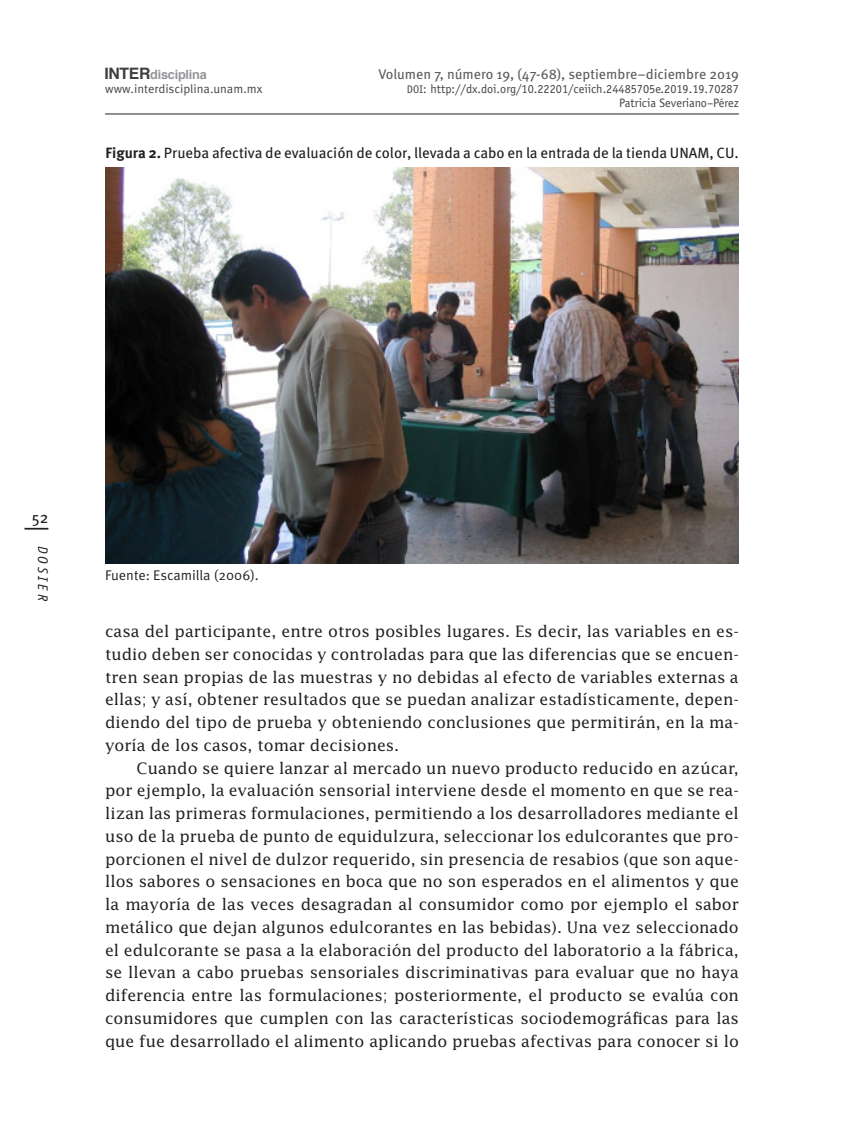
<style>
.page{position:relative;width:844px;height:1141px;background:#fff}
.page>*{position:absolute;margin:0;border:0;box-sizing:border-box;transform-origin:0 0}
.t1{font:15.75px/22.8px "Lucida Std";color:#231f20;text-align:justify}
.t2{font:15.75px "Meta Pro";color:#231f20}
.t3{font:14.88px "Meta Pro";color:#231f20}
.t4{font:14px "Meta Pro";color:#3e3e3f}
.t5{font:14px "Meta Pro";letter-spacing:-.005em;color:#231f20}
.t6{font:italic 14px "Officina Sans Std";color:#231f20}
.t7{font:700 12.78px "Helvetica";letter-spacing:-.02em;color:#939598}
.t8{font:12.25px/14px "Officina Sans Std";color:#231f20;text-align:right}
.t9{font:12.25px "Meta Pro";color:#231f20}
.s1{font-size:15.75px;color:#3e3e3f}
.s2{font-family:"Officina Sans Std Book SC900";font-size:11.03px}
.s3{font-weight:700}
</style>
<div class="page">
<hr style="left:24px;top:528px;width:24px;height:2px;background:#231f20">
<hr style="left:105px;top:114px;width:633px;height:1px;background:#231f20">
<img style="left:105px;top:167px;width:633px;height:397px">
<p class="t7" style="left:104px;top:64px;width:104px"><span class="s1">INTER</span>disciplina</p>
<p class="t9" style="left:105px;top:81px;width:159px">www.interdisciplina.unam.mx</p>
<p class="t4" style="left:378px;top:65px;width:362px">Volumen 7, número 19, (47-68), septiembre–diciembre 2019</p>
<p class="t8" style="left:407px;top:82px;width:333px"><span class="s2">doi</span>: http://dx.doi.org/10.22201/ceiich.24485705e.2019.19.70287<br>Patricia Severiano–Pérez</p>
<p class="t3" style="left:105px;top:143px;width:634px"><span class="s3">Figura 2.</span> Prueba afectiva de evaluación de color, llevada a cabo en la entrada de la tienda UNAM, CU.</p>
<p class="t2" style="left:32px;top:508px;width:18px">52</p>
<p class="t6" style="left:51px;top:546px;width:56px;rotate:90deg">DOSIER</p>
<p class="t5" style="left:105px;top:567px;width:155px">Fuente: Escamilla (2006).</p>
<p class="t1" style="left:105px;top:620px;width:635px">casa del participante, entre otros posibles lugares. Es decir, las variables en es&shy;tudio deben ser conocidas y controladas para que las diferencias que se encuen&shy;tren sean propias de las muestras y no debidas al efecto de variables externas a ellas; y así, obtener resultados que se puedan analizar estadísticamente, depen&shy;diendo del tipo de prueba y obteniendo conclusiones que permitirán, en la ma&shy;yoría de los casos, tomar decisiones.</p>
<p class="t1" style="left:105px;top:756px;width:635px;text-indent:32px">Cuando se quiere lanzar al mercado un nuevo producto reducido en azúcar, por ejemplo, la evaluación sensorial interviene desde el momento en que se rea&shy;lizan las primeras formulaciones, permitiendo a los desarrolladores mediante el uso de la prueba de punto de equidulzura, seleccionar los edulcorantes que pro&shy;porcionen el nivel de dulzor requerido, sin presencia de resabios (que son aque&shy;llos sabores o sensaciones en boca que no son esperados en el alimentos y que la mayoría de las veces desagradan al consumidor como por ejemplo el sabor metálico que dejan algunos edulcorantes en las bebidas). Una vez seleccionado el edulcorante se pasa a la elaboración del producto del laboratorio a la fábrica, se llevan a cabo pruebas sensoriales discriminativas para evaluar que no haya diferencia entre las formulaciones; posteriormente, el producto se evalúa con consumidores que cumplen con las características sociodemográficas para las que fue desarrollado el alimento aplicando pruebas afectivas para conocer si lo</p>
</div>
